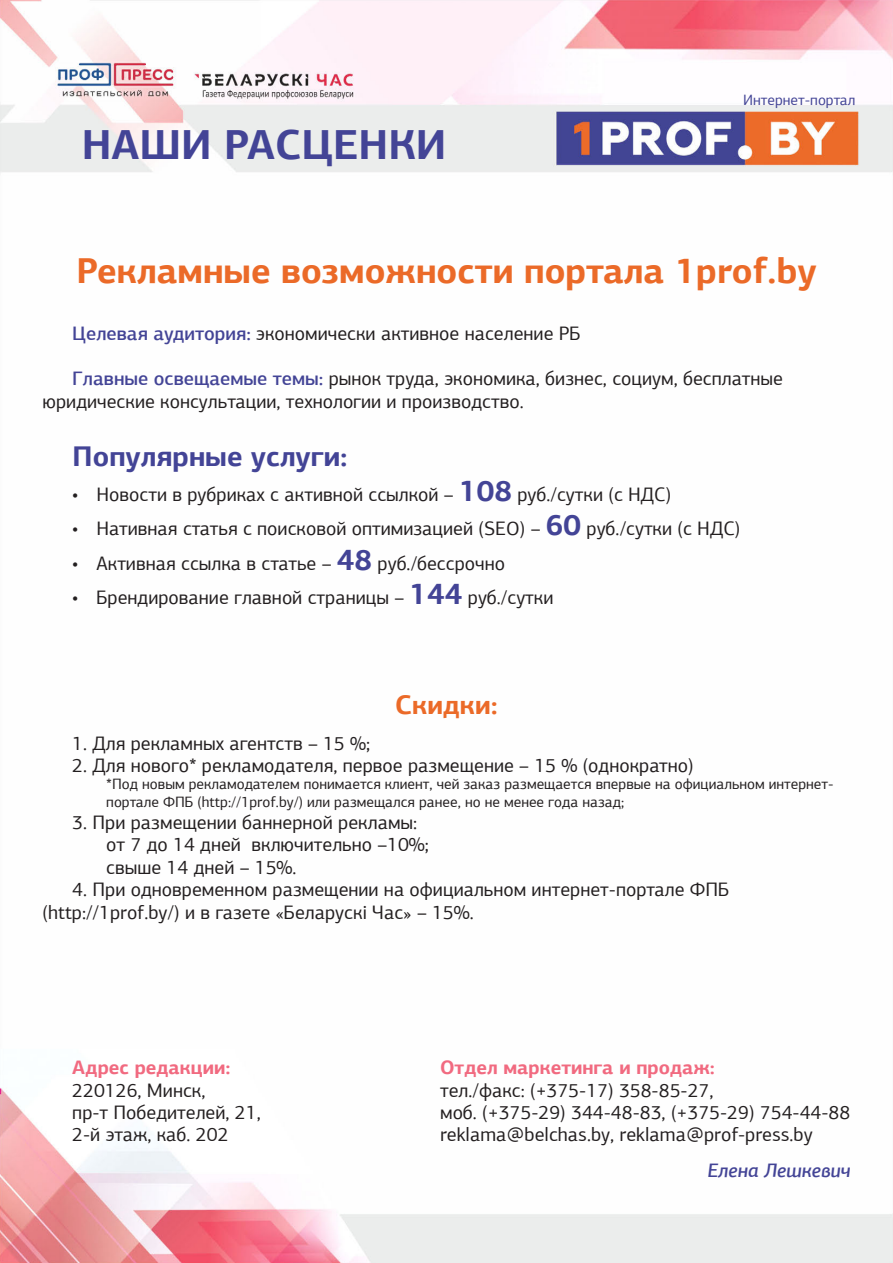
<style>
.page{position:relative;width:893px;height:1263px;background:#fff}
.page>*{position:absolute;margin:0;border:0;box-sizing:border-box;transform-origin:0 0}
.t1{font:700 42px "PF Agora Sans Pro";color:#434496}
.t2{font:700 36px "PF Agora Sans Pro";color:#eb6a28}
.t3{font:700 28.5px "PF Agora Sans Pro";color:#434496}
.t4{font:700 27px "PF Agora Sans Pro";color:#eb6a28}
.t5{font:19.5px/22.4px "PF Agora Sans Pro";color:#231f20}
.t6{font:700 19.5px "PF Agora Sans Pro";color:#f16a80}
.t7{font:italic 500 19.5px "PF Agora Sans Pro";color:#434496}
.t8{font:15px/17.2px "PF Agora Sans Pro";color:#231f20}
.t9{font:15px "PF Agora Sans Pro";color:#434496}
.s1{font-weight:500;color:#434496}
.s2{font-weight:700;font-size:30px;color:#434496}
.s3{font-weight:700;color:#f16a80}
</style>
<div class="page">
<img style="left:0;top:0;width:893px;height:1263px">
<p class="t1" style="left:82px;top:118px;width:366px">НАШИ РАСЦЕНКИ</p>
<p class="t9" style="left:743px;top:91px;width:114px">Интернет-портал</p>
<p class="t2" style="left:76px;top:248px;width:742px">Рекламные возможности портала 1prof.by</p>
<p class="t5" style="left:72px;top:323px;width:510px"><span class="s1">Целевая аудитория:</span> экономически активное население РБ</p>
<p class="t5" style="left:43px;top:367px;width:742px;text-indent:30px"><span class="s1">Главные освещаемые темы:</span> рынок труда, экономика, бизнес, социум, бесплатные юридические консультации, технологии и производство.</p>
<p class="t3" style="left:72px;top:438px;width:277px">Популярные услуги:</p>
<p class="t5" style="left:72px;top:483px;width:601px">• Новости в рубриках с активной ссылкой – <span class="s2">108</span> руб./сутки (с НДС)</p>
<p class="t5" style="left:72px;top:517px;width:670px">• Нативная статья с поисковой оптимизацией (SEO) – <span class="s2">60</span> руб./сутки (с НДС)</p>
<p class="t5" style="left:72px;top:552px;width:434px">• Активная ссылка в статье – <span class="s2">48</span> руб./бессрочно</p>
<p class="t5" style="left:72px;top:586px;width:483px">• Брендирование главной страницы – <span class="s2">144</span> руб./сутки</p>
<p class="t4" style="left:395px;top:688px;width:104px">Скидки:</p>
<p class="t5" style="left:72px;top:732px;width:299px">1. Для рекламных агентств – 15 %;</p>
<p class="t5" style="left:72px;top:754px;width:623px">2. Для нового* рекламодателя, первое размещение – 15 % (однократно)</p>
<p class="t8" style="left:106px;top:775px;width:729px">*Под новым рекламодателем понимается клиент, чей заказ размещается впервые на официальном интернет&shy;портале ФПБ (http://1prof.by/) или размещался ранее, но не менее года назад;</p>
<p class="t5" style="left:72px;top:811px;width:346px">3. При размещении баннерной рекламы:</p>
<p class="t5" style="left:106px;top:833px;width:324px">от 7 до 14 дней включительно –10%;</p>
<p class="t5" style="left:106px;top:856px;width:192px">свыше 14 дней – 15%.</p>
<p class="t5" style="left:43px;top:878px;width:688px;text-indent:30px">4. При одновременном размещении на официальном интернет-портале ФПБ (http://1prof.by/) и в газете «Беларускi Час» – 15%.</p>
<p class="t6" style="left:72px;top:1055px;width:160px">Адрес редакции:</p>
<p class="t5" style="left:72px;top:1079px;width:135px">220126, Минск,</p>
<p class="t5" style="left:72px;top:1101px;width:190px">пр-т Победителей, 21,</p>
<p class="t5" style="left:72px;top:1124px;width:158px">2-й этаж, каб. 202</p>
<p class="t5" style="left:440px;top:1056px;width:412px"><span class="s3">Отдел маркетинга и продаж:<br></span>тел./факс: (+375-17) 358-85-27,<br>моб. (+375-29) 344-48-83, (+375-29) 754-44-88 reklama@belchas.by, reklama@prof-press.by</p>
<p class="t7" style="left:707px;top:1158px;width:145px">Елена Лешкевич</p>
</div>
